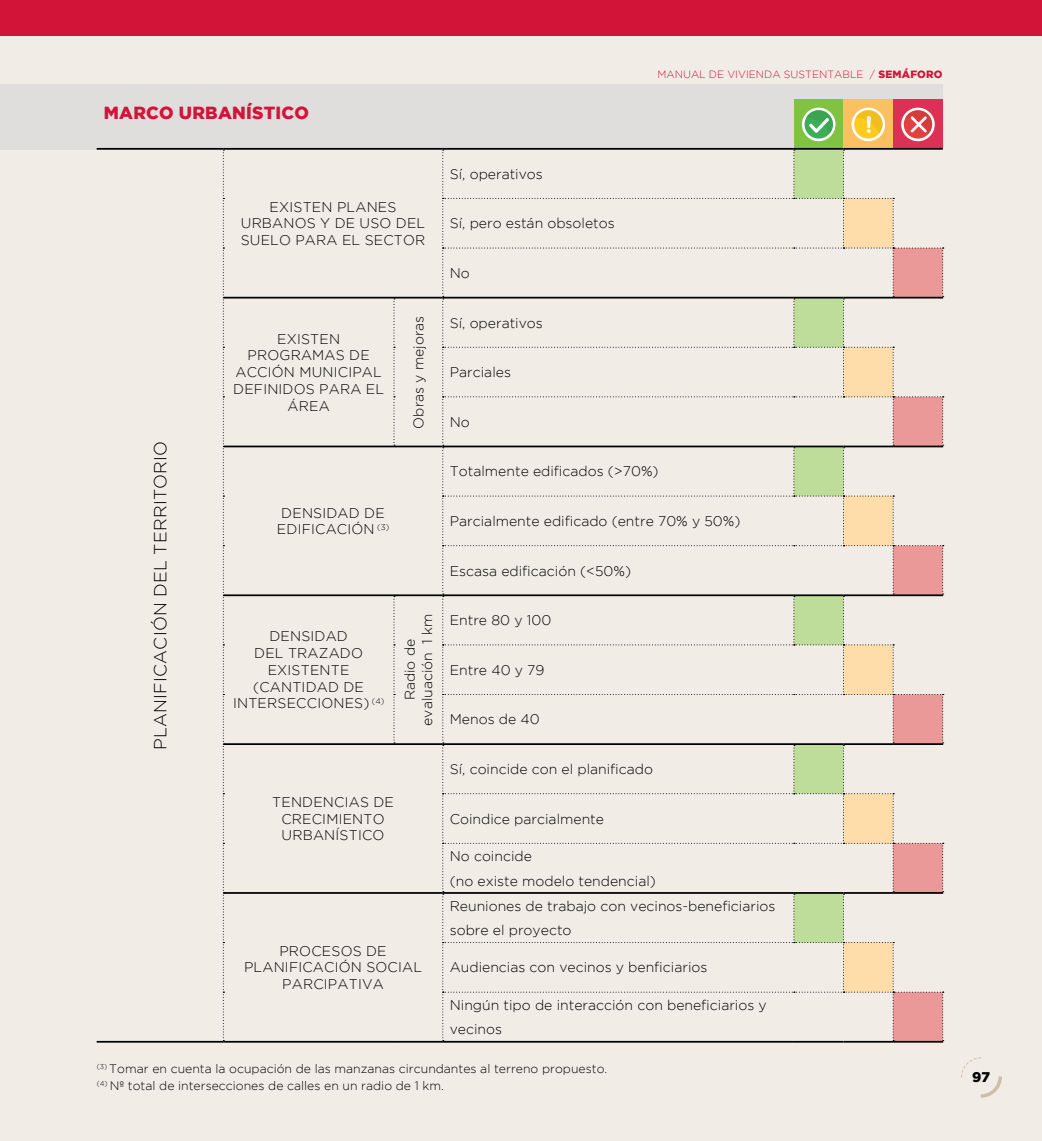
<style>
.page{position:relative;width:1042px;height:1141px;background:#f1ede6}
.page>*{position:absolute;margin:0;border:0;box-sizing:border-box;transform-origin:0 0}
.t1{font:300 17.5px "Gotham";letter-spacing:.015em;color:#000}
.t2{font:900 17.5px "Gotham";letter-spacing:.015em;color:#d31439}
.t3{font:300 14px/16.8px "Gotham";color:#000;text-align:center}
.t4{font:900 14px "Gotham";color:#000}
.t5{font:300 12.25px/17.5px "Gotham";color:#000}
.t6{font:300 10.5px "Gotham";color:#d31439}
.s1{font-weight:900}
</style>
<div class="page">
<div style="left:0;top:0;width:1042px;height:35px;background:#d31439"></div>
<svg style="left:961px;top:1057px;width:41px;height:41px"></svg>
<div style="left:0;top:85px;width:942px;height:65px;background:#e0dedd"></div>
<div style="left:794px;top:99px;width:49px;height:50px;background:#80c342"></div>
<div style="left:843px;top:99px;width:50px;height:50px;background:#fdc060"></div>
<div style="left:893px;top:99px;width:50px;height:50px;background:#db3155"></div>
<hr style="left:224px;top:297px;width:170px;height:2px;background:#000">
<hr style="left:394px;top:297px;width:49px;height:2px;background:#000">
<hr style="left:224px;top:446px;width:170px;height:1px;background:#000">
<hr style="left:394px;top:446px;width:49px;height:1px;background:#000">
<hr style="left:224px;top:594px;width:170px;height:2px;background:#000">
<hr style="left:394px;top:594px;width:49px;height:2px;background:#000">
<hr style="left:224px;top:743px;width:170px;height:2px;background:#000">
<hr style="left:394px;top:743px;width:49px;height:2px;background:#000">
<hr style="left:224px;top:892px;width:170px;height:2px;background:#000">
<hr style="left:394px;top:892px;width:49px;height:2px;background:#000">
<hr style="left:223px;top:1041px;width:171px;height:2px;background:#000">
<hr style="left:394px;top:1041px;width:49px;height:2px;background:#000">
<hr style="left:97px;top:148px;width:126px;height:2px;background:#000">
<svg style="left:223px;top:150px;width:1px;height:891px"></svg>
<hr style="left:97px;top:1041px;width:126px;height:2px;background:#000">
<hr style="left:443px;top:148px;width:351px;height:2px;background:#000">
<hr style="left:223px;top:148px;width:171px;height:2px;background:#000">
<hr style="left:394px;top:148px;width:49px;height:2px;background:#000">
<hr style="left:794px;top:148px;width:49px;height:2px;background:#000">
<hr style="left:843px;top:148px;width:50px;height:2px;background:#000">
<hr style="left:893px;top:148px;width:50px;height:2px;background:#000">
<hr style="left:794px;top:1041px;width:49px;height:2px;background:#000">
<hr style="left:843px;top:1041px;width:50px;height:2px;background:#000">
<hr style="left:893px;top:1041px;width:50px;height:2px;background:#000">
<svg style="left:442px;top:149px;width:502px;height:893px"></svg>
<hr style="left:443px;top:1041px;width:351px;height:2px;background:#000">
<svg style="left:393px;top:299px;width:2px;height:147px"></svg>
<svg style="left:393px;top:596px;width:2px;height:147px"></svg>
<svg style="left:802px;top:108px;width:33px;height:33px"></svg>
<svg style="left:806px;top:110px;width:27px;height:24px"></svg>
<svg style="left:851px;top:108px;width:34px;height:33px"></svg>
<svg style="left:856px;top:110px;width:26px;height:24px"></svg>
<svg style="left:901px;top:108px;width:34px;height:33px"></svg>
<svg style="left:905px;top:110px;width:27px;height:24px"></svg>
<p class="t2" style="left:104px;top:103px;width:207px">MARCO URBANÍSTICO</p>
<p class="t3" style="left:241px;top:198px;width:186px">EXISTEN PLANES<br>URBANOS Y DE USO DEL<br>SUELO PARA EL SECTOR</p>
<p class="t3" style="left:450px;top:165px;width:95px">Sí, operativos</p>
<p class="t3" style="left:450px;top:215px;width:166px">Sí, pero están obsoletos</p>
<p class="t3" style="left:450px;top:264px;width:22px">No</p>
<p class="t3" style="left:233px;top:330px;width:152px">EXISTEN<br>PROGRAMAS DE<br>ACCIÓN MUNICIPAL<br>DEFINIDOS PARA EL<br>ÁREA</p>
<p class="t3" style="left:410px;top:428px;width:114px;rotate:-90deg">Obras y mejoras</p>
<p class="t3" style="left:450px;top:314px;width:95px">Sí, operativos</p>
<p class="t3" style="left:450px;top:364px;width:63px">Parciales</p>
<p class="t3" style="left:450px;top:413px;width:22px">No</p>
<p class="t6" style="left:657px;top:69px;width:287px">MANUAL DE VIVIENDA SUSTENTABLE / <span class="s1">SEMÁFORO</span></p>
<p class="t1" style="left:151px;top:750px;width:310px;rotate:-90deg">PLANIFICACIÓN DEL TERRITORIO</p>
<p class="t3" style="left:277px;top:504px;width:114px">DENSIDAD DE<br>EDIFICACIÓN <sup>(3)</sup></p>
<p class="t3" style="left:233px;top:628px;width:153px">DENSIDAD<br>DEL TRAZADO<br>EXISTENTE (CANTIDAD DE<br>INTERSECCIONES) <sup>(4)</sup></p>
<p class="t3" style="left:450px;top:463px;width:210px">Totalmente edificados (&gt;70%)</p>
<p class="t3" style="left:450px;top:512px;width:292px">Parcialmente edificado (entre 70% y 50%)</p>
<p class="t3" style="left:450px;top:562px;width:183px">Escasa edificación (&lt;50%)</p>
<p class="t3" style="left:401px;top:726px;width:113px;line-height:17.5px;rotate:-90deg">Radio de evaluación 1 km</p>
<p class="t3" style="left:450px;top:612px;width:103px">Entre 80 y 100</p>
<p class="t3" style="left:450px;top:661px;width:96px">Entre 40 y 79</p>
<p class="t3" style="left:450px;top:711px;width:91px">Menos de 40</p>
<p class="t3" style="left:272px;top:793px;width:123px">TENDENCIAS DE<br>CRECIMIENTO<br>URBANÍSTICO</p>
<p class="t3" style="left:450px;top:760px;width:205px">Sí, coincide con el planificado</p>
<p class="t3" style="left:450px;top:810px;width:156px">Coindice parcialmente</p>
<p class="t3" style="left:450px;top:844px;width:208px;line-height:24.5px;text-align:left">No coincide<br>(no existe modelo tendencial)</p>
<p class="t3" style="left:450px;top:893px;width:327px;line-height:24.5px;text-align:left">Reuniones de trabajo con vecinos-beneficiarios sobre el proyecto</p>
<p class="t3" style="left:450px;top:959px;width:259px">Audiencias con vecinos y benficiarios</p>
<p class="t3" style="left:450px;top:992px;width:318px;line-height:24.5px;text-align:left">Ningún tipo de interacción con beneficiarios y vecinos</p>
<p class="t5" style="left:97px;top:1060px;width:512px"><sup>(3)</sup> Tomar en cuenta la ocupación de las manzanas circundantes al terreno propuesto. <sup>(4)</sup> Nº total de intersecciones de calles en un radio de 1 km.</p>
<p class="t3" style="left:244px;top:942px;width:179px">PROCESOS DE<br>PLANIFICACIÓN SOCIAL<br>PARCIPATIVA</p>
<p class="t4" style="left:972px;top:1069px;width:19px">97</p>
</div>
